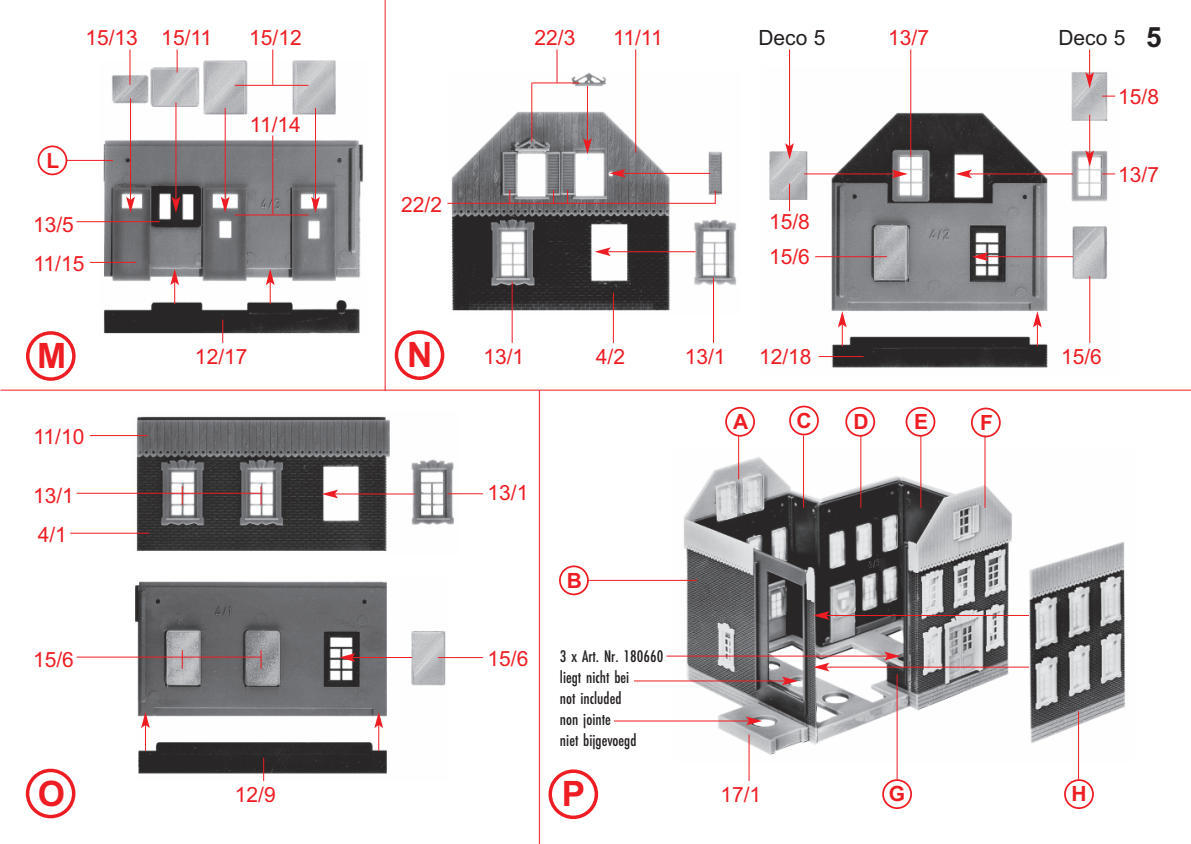
<style>
.page{position:relative;width:1191px;height:844px;background:#fff}
.page>*{position:absolute;margin:0;border:0;box-sizing:border-box;transform-origin:0 0}
.t1{font:700 35px "Arial";color:#ee1d23}
.t2{font:700 28px "Arial";color:#231f20}
.t3{font:21px "Arial";color:#ee1d23}
.t4{font:21px "Arial";color:#231f20}
.t5{font:700 21px "Arial";color:#ee1d23}
.t6{font:17.5px/21px "Futura EF Medium Con";color:#231f20}
</style>
<div class="page">
<img style="left:674px;top:449px;width:451px;height:312px">
<img style="left:99px;top:60px;width:265px;height:277px">
<img style="left:448px;top:70px;width:288px;height:245px">
<img style="left:131px;top:416px;width:327px;height:135px">
<img style="left:135px;top:581px;width:315px;height:199px">
<img style="left:769px;top:68px;width:347px;height:300px">
<hr style="left:385px;top:0;width:1px;height:390px;background:#ee1d23">
<hr style="left:539px;top:390px;width:1px;height:453px;background:#ee1d23">
<hr style="left:272px;top:49px;width:1px;height:36px;background:#ee1d23">
<svg style="left:509px;top:190px;width:1px;height:13px"></svg>
<svg style="left:182px;top:486px;width:1px;height:19px"></svg>
<svg style="left:261px;top:486px;width:1px;height:19px"></svg>
<svg style="left:553px;top:190px;width:1px;height:13px"></svg>
<svg style="left:567px;top:190px;width:1px;height:13px"></svg>
<svg style="left:715px;top:190px;width:1px;height:14px"></svg>
<hr style="left:556px;top:49px;width:1px;height:34px;background:#ee1d23">
<hr style="left:910px;top:49px;width:1px;height:108px;background:#ee1d23">
<hr style="left:447px;top:493px;width:36px;height:1px;background:#ee1d23">
<hr style="left:438px;top:657px;width:45px;height:1px;background:#ee1d23">
<hr style="left:635px;top:49px;width:1px;height:103px;background:#ee1d23">
<hr style="left:789px;top:49px;width:1px;height:97px;background:#ee1d23">
<svg style="left:785px;top:143px;width:9px;height:16px"></svg>
<svg style="left:789px;top:183px;width:1px;height:28px"></svg>
<svg style="left:1085px;top:49px;width:9px;height:39px"></svg>
<hr style="left:532px;top:82px;width:47px;height:1px;background:#ee1d23">
<hr style="left:447px;top:203px;width:268px;height:1px;background:#ee1d23">
<hr style="left:531px;top:83px;width:1px;height:59px;background:#ee1d23">
<hr style="left:225px;top:108px;width:1px;height:92px;background:#ee1d23">
<svg style="left:221px;top:197px;width:8px;height:16px"></svg>
<svg style="left:170px;top:269px;width:9px;height:35px"></svg>
<svg style="left:266px;top:269px;width:8px;height:35px"></svg>
<svg style="left:838px;top:311px;width:8px;height:35px"></svg>
<svg style="left:1033px;top:311px;width:8px;height:35px"></svg>
<hr style="left:235px;top:85px;width:73px;height:1px;background:#ee1d23">
<hr style="left:67px;top:160px;width:46px;height:1px;background:#ee1d23">
<hr style="left:70px;top:532px;width:79px;height:1px;background:#ee1d23">
<hr style="left:77px;top:221px;width:83px;height:1px;background:#ee1d23">
<hr style="left:77px;top:492px;width:185px;height:1px;background:#ee1d23">
<svg style="left:182px;top:650px;width:1px;height:18px"></svg>
<svg style="left:261px;top:650px;width:1px;height:18px"></svg>
<hr style="left:77px;top:656px;width:185px;height:1px;background:#ee1d23">
<hr style="left:90px;top:262px;width:46px;height:1px;background:#ee1d23">
<hr style="left:90px;top:435px;width:57px;height:1px;background:#ee1d23">
<hr style="left:272px;top:135px;width:1px;height:79px;background:#ee1d23">
<hr style="left:235px;top:214px;width:73px;height:1px;background:#ee1d23">
<hr style="left:315px;top:108px;width:1px;height:92px;background:#ee1d23">
<svg style="left:311px;top:197px;width:9px;height:16px"></svg>
<hr style="left:587px;top:86px;width:1px;height:55px;background:#ee1d23">
<svg style="left:583px;top:138px;width:9px;height:16px"></svg>
<hr style="left:622px;top:173px;width:88px;height:1px;background:#ee1d23">
<svg style="left:609px;top:169px;width:16px;height:9px"></svg>
<hr style="left:607px;top:251px;width:88px;height:1px;background:#ee1d23">
<svg style="left:594px;top:247px;width:17px;height:9px"></svg>
<hr style="left:804px;top:173px;width:90px;height:1px;background:#ee1d23">
<svg style="left:891px;top:169px;width:17px;height:9px"></svg>
<hr style="left:968px;top:173px;width:105px;height:1px;background:#ee1d23">
<svg style="left:955px;top:169px;width:17px;height:9px"></svg>
<svg style="left:1102px;top:173px;width:13px;height:1px"></svg>
<svg style="left:1102px;top:96px;width:13px;height:1px"></svg>
<hr style="left:985px;top:256px;width:88px;height:1px;background:#ee1d23">
<svg style="left:972px;top:252px;width:16px;height:9px"></svg>
<hr style="left:815px;top:256px;width:72px;height:1px;background:#ee1d23">
<hr style="left:1089px;top:115px;width:1px;height:38px;background:#ee1d23">
<svg style="left:1085px;top:150px;width:9px;height:16px"></svg>
<svg style="left:177px;top:49px;width:1px;height:24px"></svg>
<hr style="left:175px;top:102px;width:1px;height:98px;background:#ee1d23">
<svg style="left:172px;top:197px;width:8px;height:16px"></svg>
<hr style="left:129px;top:49px;width:1px;height:36px;background:#ee1d23">
<svg style="left:222px;top:319px;width:1px;height:24px"></svg>
<hr style="left:512px;top:281px;width:1px;height:62px;background:#ee1d23">
<hr style="left:1089px;top:276px;width:1px;height:67px;background:#ee1d23">
<hr style="left:613px;top:292px;width:1px;height:51px;background:#ee1d23">
<hr style="left:713px;top:277px;width:1px;height:66px;background:#ee1d23">
<hr style="left:818px;top:356px;width:45px;height:1px;background:#ee1d23">
<svg style="left:263px;top:757px;width:1px;height:23px"></svg>
<hr style="left:748px;top:734px;width:1px;height:46px;background:#ee1d23">
<hr style="left:130px;top:98px;width:1px;height:102px;background:#ee1d23">
<svg style="left:126px;top:197px;width:9px;height:16px"></svg>
<hr style="left:335px;top:493px;width:80px;height:1px;background:#ee1d23">
<svg style="left:322px;top:489px;width:16px;height:9px"></svg>
<hr style="left:826px;top:615px;width:203px;height:1px;background:#ee1d23">
<svg style="left:813px;top:611px;width:16px;height:8px"></svg>
<hr style="left:826px;top:666px;width:203px;height:1px;background:#ee1d23">
<svg style="left:813px;top:662px;width:16px;height:9px"></svg>
<hr style="left:666px;top:655px;width:221px;height:1px;background:#ee1d23">
<svg style="left:884px;top:651px;width:16px;height:9px"></svg>
<hr style="left:634px;top:680px;width:151px;height:1px;background:#ee1d23">
<svg style="left:782px;top:676px;width:16px;height:9px"></svg>
<hr style="left:614px;top:720px;width:135px;height:1px;background:#ee1d23">
<svg style="left:746px;top:716px;width:16px;height:9px"></svg>
<svg style="left:141px;top:711px;width:9px;height:39px"></svg>
<svg style="left:374px;top:711px;width:9px;height:39px"></svg>
<hr style="left:352px;top:657px;width:60px;height:1px;background:#ee1d23">
<svg style="left:339px;top:653px;width:16px;height:8px"></svg>
<hr style="left:1px;top:389px;width:1190px;height:1px;background:#ee1d23">
<hr style="left:896px;top:674px;width:1px;height:105px;background:#ee1d23">
<hr style="left:1078px;top:711px;width:1px;height:68px;background:#ee1d23">
<hr style="left:738px;top:435px;width:1px;height:44px;background:#ee1d23">
<hr style="left:803px;top:435px;width:1px;height:72px;background:#ee1d23">
<hr style="left:860px;top:435px;width:1px;height:72px;background:#ee1d23">
<hr style="left:920px;top:435px;width:1px;height:72px;background:#ee1d23">
<hr style="left:984px;top:435px;width:1px;height:72px;background:#ee1d23">
<hr style="left:588px;top:579px;width:109px;height:1px;background:#ee1d23">
<svg style="left:26px;top:331px;width:50px;height:50px"></svg>
<svg style="left:395px;top:330px;width:49px;height:50px"></svg>
<svg style="left:26px;top:768px;width:49px;height:50px"></svg>
<svg style="left:725px;top:407px;width:30px;height:29px"></svg>
<svg style="left:559px;top:565px;width:30px;height:30px"></svg>
<svg style="left:789px;top:405px;width:30px;height:30px"></svg>
<svg style="left:845px;top:407px;width:30px;height:29px"></svg>
<svg style="left:905px;top:407px;width:30px;height:29px"></svg>
<svg style="left:971px;top:407px;width:29px;height:30px"></svg>
<svg style="left:882px;top:779px;width:30px;height:29px"></svg>
<svg style="left:1064px;top:779px;width:29px;height:29px"></svg>
<svg style="left:38px;top:145px;width:29px;height:30px"></svg>
<svg style="left:548px;top:769px;width:50px;height:49px"></svg>
<p class="t3" style="left:85px;top:25px;width:128px">15/13 15/11</p>
<p class="t5" style="left:47px;top:148px;width:14px">L</p>
<p class="t3" style="left:33px;top:212px;width:42px">13/5</p>
<p class="t3" style="left:33px;top:251px;width:52px">11/15</p>
<p class="t3" style="left:249px;top:25px;width:54px">15/12</p>
<h2 class="t2" style="left:1146px;top:21px;width:17px">5</h2>
<p class="t3" style="left:534px;top:25px;width:42px">22/3</p>
<p class="t3" style="left:613px;top:25px;width:51px">11/11</p>
<p class="t4" style="left:758px;top:25px;width:69px">Deco 5</p>
<p class="t4" style="left:1058px;top:25px;width:69px">Deco 5</p>
<p class="t3" style="left:888px;top:25px;width:42px">13/7</p>
<p class="t3" style="left:250px;top:113px;width:52px">11/14</p>
<p class="t3" style="left:401px;top:193px;width:42px">22/2</p>
<p class="t3" style="left:769px;top:209px;width:42px">15/8</p>
<p class="t3" style="left:769px;top:245px;width:42px">15/6</p>
<p class="t3" style="left:1118px;top:85px;width:42px">15/8</p>
<p class="t3" style="left:1118px;top:162px;width:42px">13/7</p>
<h1 class="t1" style="left:37px;top:335px;width:31px">M</h1>
<h1 class="t1" style="left:407px;top:334px;width:27px">N</h1>
<p class="t3" style="left:195px;top:344px;width:54px">12/17</p>
<p class="t3" style="left:33px;top:424px;width:52px">11/10</p>
<p class="t3" style="left:33px;top:483px;width:42px">13/1</p>
<p class="t3" style="left:38px;top:522px;width:31px">4/1</p>
<p class="t3" style="left:33px;top:647px;width:42px">15/6</p>
<p class="t3" style="left:483px;top:344px;width:42px">13/1</p>
<p class="t3" style="left:1061px;top:344px;width:42px">15/6</p>
<p class="t3" style="left:596px;top:344px;width:31px">4/2</p>
<p class="t3" style="left:685px;top:344px;width:42px">13/1</p>
<p class="t3" style="left:759px;top:344px;width:54px">12/18</p>
<p class="t3" style="left:487px;top:480px;width:42px">13/1</p>
<p class="t3" style="left:487px;top:646px;width:42px">15/6</p>
<p class="t5" style="left:567px;top:567px;width:17px">B</p>
<p class="t6" style="left:560px;top:646px;width:105px">3 x Art. Nr. 180660 liegt nicht bei<br>not included<br>non jointe<br>niet bijgevoegd</p>
<p class="t5" style="left:733px;top:409px;width:17px">A</p>
<p class="t5" style="left:796px;top:408px;width:17px">C</p>
<p class="t5" style="left:853px;top:409px;width:17px">D</p>
<p class="t5" style="left:914px;top:409px;width:16px">E</p>
<p class="t5" style="left:980px;top:410px;width:14px">F</p>
<h1 class="t1" style="left:38px;top:772px;width:29px">O</h1>
<h1 class="t1" style="left:562px;top:773px;width:25px">P</h1>
<p class="t3" style="left:235px;top:782px;width:42px">12/9</p>
<p class="t3" style="left:720px;top:782px;width:42px">17/1</p>
<p class="t5" style="left:889px;top:781px;width:18px">G</p>
<p class="t5" style="left:1071px;top:781px;width:17px">H</p>
</div>
